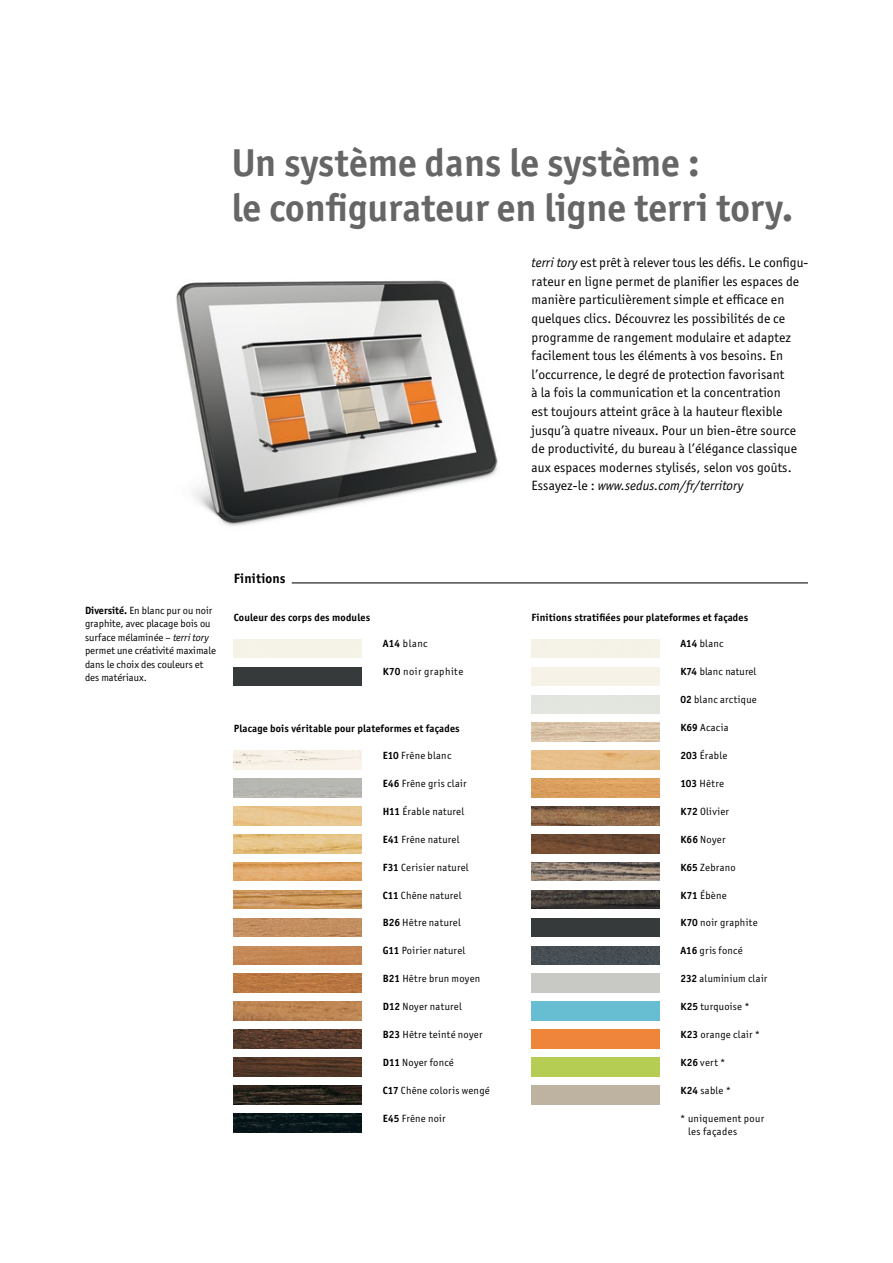
<style>
.page{position:relative;width:893px;height:1263px;background:#fff}
.page>*{position:absolute;margin:0;border:0;box-sizing:border-box;transform-origin:0 0}
.Headline_26pt{font:700 39px/45px "Officina San Itc T";color:#666}
.Copy_12pt{font:13.5px/18.6px "Officina San Itc T";letter-spacing:.01em;color:#000}
.Copy_12pt-2{font:700 13.5px "Officina San Itc T";letter-spacing:.015em;color:#000}
.Legende_Farbcode_7pt{font:10.5px "Officina San Itc T";letter-spacing:.025em;color:#000}
.Legende_7pt{font:10.5px/13.5px "Officina San Itc T";color:#000}
.Legende_7pt-2{font:700 10.5px "Officina San Itc T";letter-spacing:.015em;color:#000}
.Copy_12pt-3{font:700 10.5px "Officina San Itc T";letter-spacing:.015em;color:#000}
.Legende_Farbnamen_7p{font:10.5px/13.5px "Officina San Itc T";letter-spacing:.035em;color:#000}
.Legende_Farbcode_7pt-2{font:10.5px "Officina San Itc T";letter-spacing:.045em;color:#000}
.s1{font-style:italic}
.s2{font-weight:700}
</style>
<div class="page">
<div style="left:234px;top:667px;width:127px;height:19px;background:#373a3b"></div>
<img style="left:531px;top:723px;width:128px;height:18px">
<img style="left:531px;top:751px;width:128px;height:18px">
<img style="left:234px;top:751px;width:127px;height:18px">
<img style="left:531px;top:779px;width:128px;height:18px">
<img style="left:531px;top:806px;width:128px;height:19px">
<img style="left:531px;top:946px;width:128px;height:19px">
<img style="left:234px;top:918px;width:127px;height:19px">
<img style="left:234px;top:946px;width:127px;height:19px">
<img style="left:531px;top:834px;width:128px;height:19px">
<img style="left:234px;top:834px;width:127px;height:19px">
<img style="left:531px;top:862px;width:128px;height:19px">
<img style="left:234px;top:1085px;width:127px;height:19px">
<img style="left:234px;top:1113px;width:127px;height:19px">
<img style="left:234px;top:1030px;width:127px;height:18px">
<div style="left:531px;top:1058px;width:128px;height:18px;background:#b4cd52"></div>
<img style="left:234px;top:1058px;width:127px;height:18px">
<div style="left:531px;top:1002px;width:128px;height:18px;background:#67bdd1"></div>
<img style="left:234px;top:974px;width:127px;height:18px">
<div style="left:531px;top:1030px;width:128px;height:18px;background:#ef853a"></div>
<img style="left:234px;top:1002px;width:127px;height:18px">
<img style="left:234px;top:862px;width:127px;height:19px">
<img style="left:531px;top:890px;width:128px;height:19px">
<img style="left:234px;top:890px;width:127px;height:19px">
<div style="left:531px;top:918px;width:128px;height:19px;background:#373a3b"></div>
<img style="left:176px;top:280px;width:322px;height:246px">
<hr style="left:292px;top:582px;width:516px;height:1px;background:#000">
<p class="Headline_26pt" style="left:232px;top:140px;width:563px">Un système dans le système :<br>le configurateur en ligne terri tory.</p>
<p class="Copy_12pt" style="left:531px;top:253px;width:278px"><span class="s1">terri tory</span> est prêt à relever tous les défis. Le configu&shy;rateur en ligne permet de planifier les espaces de manière particulièrement simple et efficace en quelques clics. Découvrez les possibilités de ce programme de rangement modulaire et adaptez facilement tous les éléments à vos besoins. En l’occurrence, le degré de protection favorisant<br>à la fois la communication et la concentration<br>est toujours atteint grâce à la hauteur flexible jusqu’à quatre niveaux. Pour un bien-être source de productivité, du bureau à l’élégance classique aux espaces modernes stylisés, selon vos goûts.<br>Essayez-le : <span class="s1">www.sedus.com/fr/territory</span></p>
<p class="Legende_7pt" style="left:85px;top:603px;width:132px"><span class="s2">Diversité.</span> En blanc pur ou noir graphite, avec placage bois ou surface mélaminée – <span class="s1">terri tory </span>permet une créativité maximale dans le choix des couleurs et des matériaux.</p>
<p class="Copy_12pt-2" style="left:234px;top:570px;width:53px">Finitions</p>
<p class="Legende_7pt-2" style="left:234px;top:610px;width:138px">Couleur des corps des modules</p>
<p class="Copy_12pt-3" style="left:531px;top:610px;width:218px">Finitions stratifiées pour plateformes et façades</p>
<p class="Legende_Farbcode_7pt" style="left:383px;top:638px;width:46px"><span class="s2">A14</span> blanc</p>
<p class="Legende_Farbcode_7pt" style="left:680px;top:638px;width:45px"><span class="s2">A14</span> blanc</p>
<p class="Legende_Farbcode_7pt-2" style="left:383px;top:666px;width:82px"><span class="s2">K70</span> noir graphite</p>
<p class="Legende_7pt-2" style="left:234px;top:722px;width:227px">Placage bois véritable pour plateformes et façades</p>
<p class="Legende_Farbcode_7pt" style="left:680px;top:666px;width:77px"><span class="s2">K74</span> blanc naturel</p>
<p class="Legende_Farbcode_7pt" style="left:680px;top:694px;width:78px"><span class="s2">02</span> blanc arctique</p>
<p class="Legende_Farbcode_7pt" style="left:680px;top:721px;width:50px"><span class="s2">K69</span> Acacia</p>
<p class="Legende_Farbcode_7pt" style="left:383px;top:749px;width:70px"><span class="s2">E10</span> Frêne blanc</p>
<p class="Legende_Farbcode_7pt" style="left:680px;top:749px;width:48px"><span class="s2">203</span> Érable</p>
<p class="Legende_Farbcode_7pt" style="left:383px;top:777px;width:85px"><span class="s2">E46</span> Frêne gris clair</p>
<p class="Legende_Farbcode_7pt" style="left:680px;top:777px;width:45px"><span class="s2">103</span> Hêtre</p>
<p class="Legende_Farbcode_7pt" style="left:680px;top:805px;width:50px"><span class="s2">K72</span> Olivier</p>
<p class="Legende_Farbcode_7pt" style="left:383px;top:805px;width:83px"><span class="s2">H11</span> Érable naturel</p>
<p class="Legende_Farbcode_7pt" style="left:383px;top:833px;width:78px"><span class="s2">E41</span> Frêne naturel</p>
<p class="Legende_Farbcode_7pt" style="left:680px;top:833px;width:47px"><span class="s2">K66</span> Noyer</p>
<p class="Legende_Farbcode_7pt" style="left:680px;top:861px;width:57px"><span class="s2">K65</span> Zebrano</p>
<p class="Legende_Farbcode_7pt" style="left:383px;top:861px;width:87px"><span class="s2">F31</span> Cerisier naturel</p>
<p class="Legende_Farbcode_7pt" style="left:383px;top:889px;width:80px"><span class="s2">C11</span> Chêne naturel</p>
<p class="Legende_Farbcode_7pt" style="left:680px;top:889px;width:48px"><span class="s2">K71</span> Ébène</p>
<p class="Legende_Farbcode_7pt" style="left:680px;top:917px;width:79px"><span class="s2">K70</span> noir graphite</p>
<p class="Legende_Farbcode_7pt" style="left:383px;top:917px;width:80px"><span class="s2">B26</span> Hêtre naturel</p>
<p class="Legende_Farbcode_7pt" style="left:383px;top:945px;width:84px"><span class="s2">G11</span> Poirier naturel</p>
<p class="Legende_Farbcode_7pt" style="left:680px;top:945px;width:64px"><span class="s2">A16</span> gris foncé</p>
<p class="Legende_Farbcode_7pt" style="left:383px;top:972px;width:99px"><span class="s2">B21</span> Hêtre brun moyen</p>
<p class="Legende_Farbcode_7pt" style="left:680px;top:972px;width:89px"><span class="s2">232</span> aluminium clair</p>
<p class="Legende_Farbcode_7pt" style="left:383px;top:1000px;width:81px"><span class="s2">D12</span> Noyer naturel</p>
<p class="Legende_Farbcode_7pt" style="left:680px;top:1000px;width:71px"><span class="s2">K25</span> turquoise *</p>
<p class="Legende_Farbcode_7pt" style="left:680px;top:1028px;width:81px"><span class="s2">K23</span> orange clair *</p>
<p class="Legende_Farbcode_7pt" style="left:383px;top:1028px;width:101px"><span class="s2">B23</span> Hêtre teinté noyer</p>
<p class="Legende_Farbcode_7pt" style="left:383px;top:1056px;width:73px"><span class="s2">D11</span> Noyer foncé</p>
<p class="Legende_Farbcode_7pt" style="left:680px;top:1056px;width:46px"><span class="s2">K26</span> vert *</p>
<p class="Legende_Farbcode_7pt" style="left:680px;top:1084px;width:52px"><span class="s2">K24</span> sable *</p>
<p class="Legende_Farbcode_7pt" style="left:383px;top:1084px;width:108px"><span class="s2">C17</span> Chêne coloris wengé</p>
<p class="Legende_Farbcode_7pt" style="left:383px;top:1112px;width:64px"><span class="s2">E45</span> Frêne noir</p>
<p class="Legende_Farbnamen_7p" style="left:688px;top:1111px;width:78px;text-indent:-8px">* uniquement pour les façades</p>
</div>
